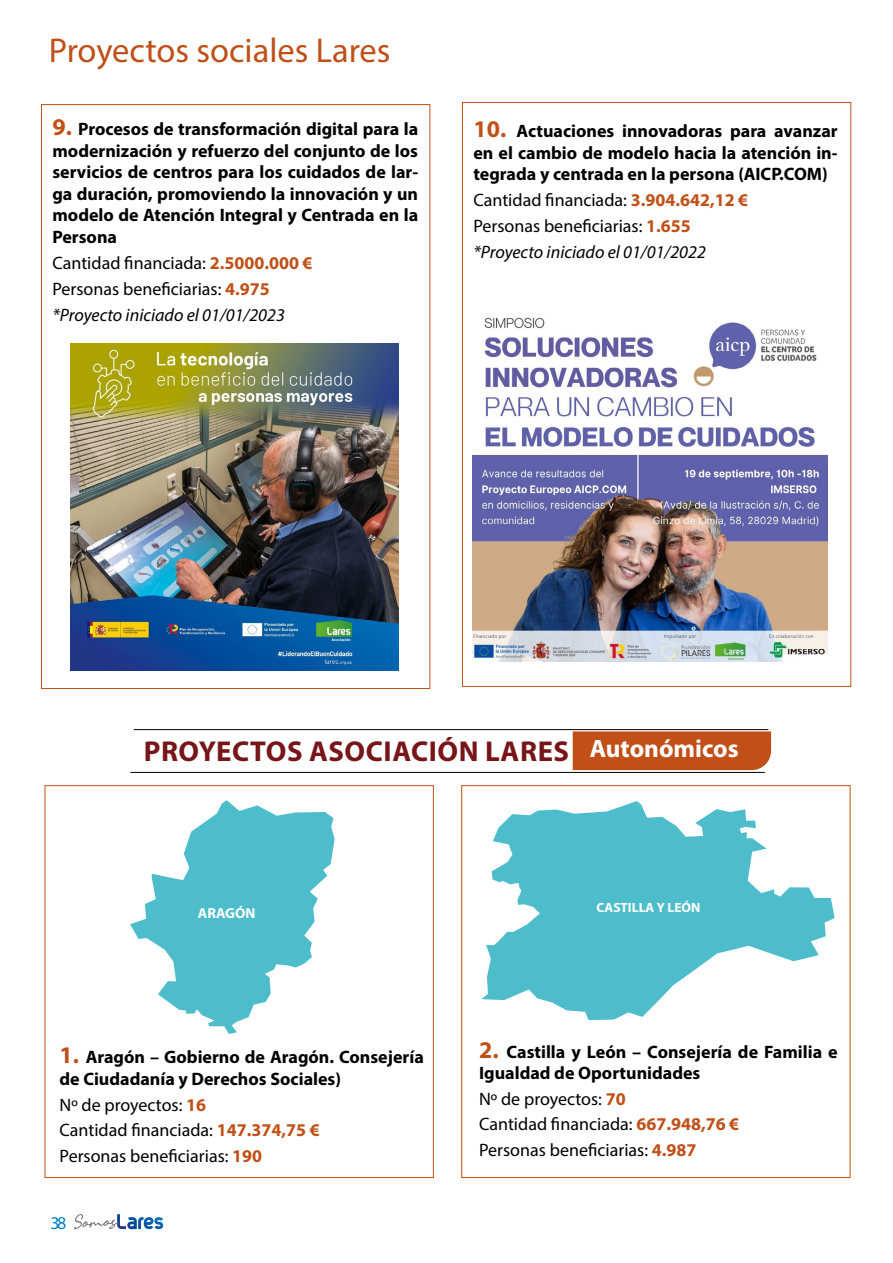
<style>
.page{position:relative;width:893px;height:1263px;background:#fff}
.page>*{position:absolute;margin:0;border:0;box-sizing:border-box;transform-origin:0 0}
.t1{font:34.5px "Myriad Pro";color:#c05017}
.t2{font:700 28.8px "Myriad Pro";letter-spacing:.02em;color:#771519}
.t3{font:700 18px/21.6px "Myriad Pro";color:#000;text-align:justify}
.t4{font:18px/25.8px "Myriad Pro";color:#000}
.t5{font:18px "Myriad Pro";color:#0082c2}
.t6{font:700 14.55px "Myriad Pro";color:#fff}
.t7{font:700 13.5px "Myriad Pro";color:#fff}
.s1{font-size:24px;color:#c05017}
.s2{font-weight:700;color:#c05017}
.s3{font-style:italic}
.s4{font-size:25.2px;color:#fff}
</style>
<div class="page">
<svg style="left:74px;top:1214px;width:89px;height:15px"></svg>
<div style="left:461px;top:785px;width:389px;height:393px;border:1px solid #c05017"></div>
<div style="left:45px;top:785px;width:389px;height:393px;border:1px solid #c05017"></div>
<img style="left:71px;top:344px;width:327px;height:327px">
<img style="left:472px;top:317px;width:356px;height:345px">
<hr style="left:134px;top:729px;width:634px;height:1px;background:#000">
<hr style="left:130px;top:772px;width:635px;height:1px;background:#000">
<div style="left:573px;top:731px;width:198px;height:39px;background:#c05017"></div>
<svg style="left:130px;top:800px;width:205px;height:234px;fill:#4dbdcc"></svg>
<svg style="left:481px;top:801px;width:354px;height:219px;fill:#4dbdcc"></svg>
<h1 class="t1" style="left:49px;top:29px;width:343px">Proyectos sociales Lares</h1>
<p class="t3" style="left:52px;top:117px;width:367px"><span class="s1">9.</span> Procesos de transformación digital para la modernización y refuerzo del conjunto de los servicios de centros para los cuidados de lar&shy;ga duración, promoviendo la innovación y un modelo de Atención Integral y Centrada en la Persona</p>
<p class="t4" style="left:52px;top:250px;width:262px">Cantidad financiada: <span class="s2">2.5000.000 €<br></span>Personas beneficiarias: <span class="s2">4.975 </span><span class="s3">*Proyecto iniciado el 01/01/2023</span></p>
<p class="t3" style="left:473px;top:120px;width:366px"><span class="s1">10.</span> Actuaciones innovadoras para avanzar en el cambio de modelo hacia la atención in&shy;tegrada y centrada en la persona (AICP.COM)</p>
<p class="t4" style="left:473px;top:187px;width:276px">Cantidad financiada: <span class="s2">3.904.642,12 €<br></span>Personas beneficiarias: <span class="s2">1.655 </span><span class="s3">*Proyecto iniciado el 01/01/2022</span></p>
<h2 class="t2" style="left:144px;top:732px;width:596px">PROYECTOS ASOCIACIÓN LARES <span class="s4">Autonómicos</span></h2>
<p class="t6" style="left:198px;top:903px;width:59px">ARAGÓN</p>
<p class="t3" style="left:60px;top:1045px;width:366px"><span class="s1">1.</span> Aragón – Gobierno de Aragón. Consejería de Ciudadanía y Derechos Sociales)</p>
<p class="t4" style="left:60px;top:1091px;width:262px">Nº de proyectos: <span class="s2">16<br></span>Cantidad financiada: <span class="s2">147.374,75 €<br></span>Personas beneficiarias: <span class="s2">190</span></p>
<p class="t5" style="left:50px;top:1211px;width:18px">38</p>
<p class="t7" style="left:596px;top:899px;width:105px">CASTILLA Y LEÓN</p>
<p class="t3" style="left:479px;top:1040px;width:360px;line-height:21px"><span class="s1">2.</span> Castilla y León – Consejería de Familia e<br>Igualdad de Oportunidades</p>
<p class="t4" style="left:479px;top:1085px;width:262px">Nº de proyectos: <span class="s2">70<br></span>Cantidad financiada: <span class="s2">667.948,76 €<br></span>Personas beneficiarias: <span class="s2">4.987</span></p>
</div>
